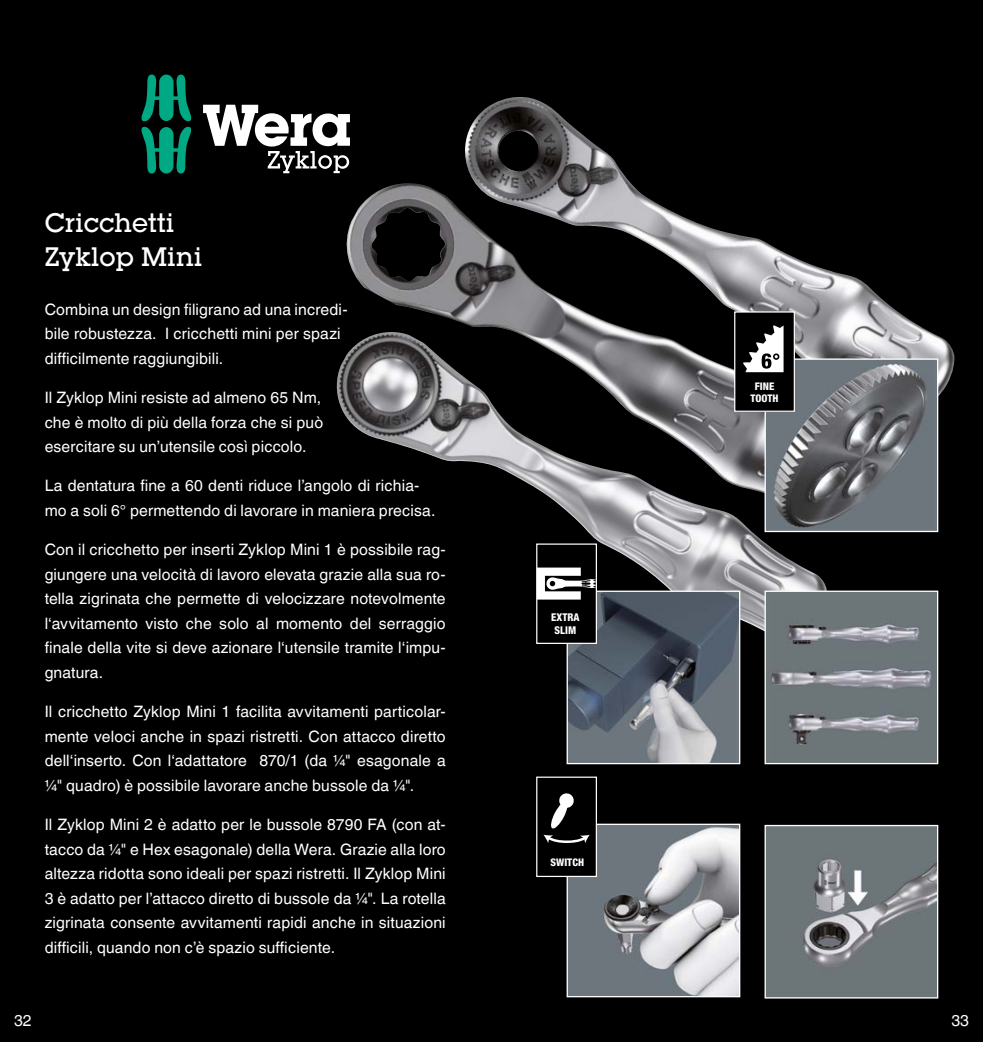
<style>
.page{position:relative;width:983px;height:1042px;background:#fff}
.page>*{position:absolute;margin:0;border:0;box-sizing:border-box;transform-origin:0 0}
.t1{font:28px/33.6px "co lu regular multiling";color:#fff}
.t2{font:15.75px/24.5px "Helvetica World";letter-spacing:.01em;color:#fff;text-align:justify}
.t3{font:800 condensed 10.67px/12.6px "Helvetica Neue LT Std";color:#fff;text-align:center}
.t4{font:800 condensed 10.5px/12.6px "Helvetica Neue LT Std";color:#fff;text-align:center}
</style>
<div class="page">
<div style="left:0;top:0;width:982px;height:1042px;background:#000"></div>
<svg style="left:141px;top:75px;width:51px;height:99px"></svg>
<svg style="left:203px;top:105px;width:147px;height:68px"></svg>
<img style="left:465px;top:97px;width:489px;height:310px">
<img style="left:346px;top:183px;width:545px;height:175px">
<img style="left:336px;top:332px;width:491px;height:311px">
<img style="left:766px;top:592px;width:170px;height:170px">
<div style="left:764px;top:590px;width:174px;height:174px;border:1px solid #fff"></div>
<img style="left:766px;top:827px;width:170px;height:169px">
<div style="left:764px;top:825px;width:174px;height:173px;border:1px solid #fff"></div>
<img style="left:766px;top:360px;width:170px;height:170px">
<div style="left:764px;top:358px;width:174px;height:174px;border:1px solid #fff"></div>
<div style="left:734px;top:312px;width:60px;height:99px;background:#000"></div>
<div style="left:734px;top:311px;width:60px;height:101px;border:1px solid #fff"></div>
<svg style="left:743px;top:325px;width:40px;height:47px"></svg>
<img style="left:568px;top:592px;width:170px;height:170px">
<div style="left:566px;top:590px;width:174px;height:174px;border:1px solid #fff"></div>
<div style="left:536px;top:544px;width:60px;height:99px;background:#000"></div>
<div style="left:536px;top:543px;width:61px;height:101px;border:1px solid #fff"></div>
<svg style="left:536px;top:567px;width:59px;height:32px"></svg>
<img style="left:568px;top:825px;width:170px;height:170px">
<div style="left:566px;top:823px;width:174px;height:174px;border:1px solid #fff"></div>
<div style="left:536px;top:777px;width:60px;height:99px;background:#000"></div>
<div style="left:536px;top:776px;width:61px;height:101px;border:1px solid #fff"></div>
<svg style="left:551px;top:793px;width:23px;height:36px"></svg>
<svg style="left:543px;top:835px;width:46px;height:8px"></svg>
<h1 class="t1" style="left:45px;top:205px;width:159px">Cricchetti<br>Zyklop Mini</h1>
<p class="t2" style="left:45px;top:297px;width:304px;text-align:left">Combina un design filigrano ad una incredi&shy;bile robustezza. I cricchetti mini per spazi difficilmente raggiungibili.</p>
<p class="t2" style="left:45px;top:385px;width:280px">Il Zyklop Mini resiste ad almeno 65 Nm, che è molto di più della forza che si può esercitare su un’utensile così piccolo.</p>
<p class="t2" style="left:45px;top:474px;width:392px">La dentatura fine a 60 denti riduce l’angolo di richia&shy;mo a soli 6° permettendo di lavorare in maniera precisa.</p>
<p class="t2" style="left:45px;top:538px;width:402px">Con il cricchetto per inserti Zyklop Mini 1 è possibile rag&shy;giungere una velocità di lavoro elevata grazie alla sua ro&shy;tella zigrinata che permette di velocizzare notevolmente l‘avvitamento visto che solo al momento del serraggio finale della vite si deve azionare l‘utensile tramite l‘impu&shy;gnatura.</p>
<p class="t2" style="left:45px;top:699px;width:402px">Il cricchetto Zyklop Mini 1 facilita avvitamenti particolar&shy;mente veloci anche in spazi ristretti. Con attacco diretto dell‘inserto. Con l‘adattatore 870/1 (da ¼" esagonale a ¼" quadro) è possibile lavorare anche bussole da ¼".</p>
<p class="t2" style="left:45px;top:812px;width:402px">Il Zyklop Mini 2 è adatto per le bussole 8790 FA (con at&shy;tacco da ¼" e Hex esagonale) della Wera. Grazie alla loro altezza ridotta sono ideali per spazi ristretti. Il Zyklop Mini 3 è adatto per l’attacco diretto di bussole da ¼". La rotella zigrinata consente avvitamenti rapidi anche in situazioni difficili, quando non c’è spazio sufficiente.</p>
<p class="t3" style="left:551px;top:611px;width:30px">EXTRA<br>SLIM</p>
<p class="t4" style="left:550px;top:855px;width:35px">SWITCH</p>
<p class="t4" style="left:750px;top:379px;width:29px">FINE<br>TOOTH</p>
<p class="t2" style="left:14px;top:1008px;width:19px">32</p>
<p class="t2" style="left:951px;top:1008px;width:19px">33</p>
</div>
